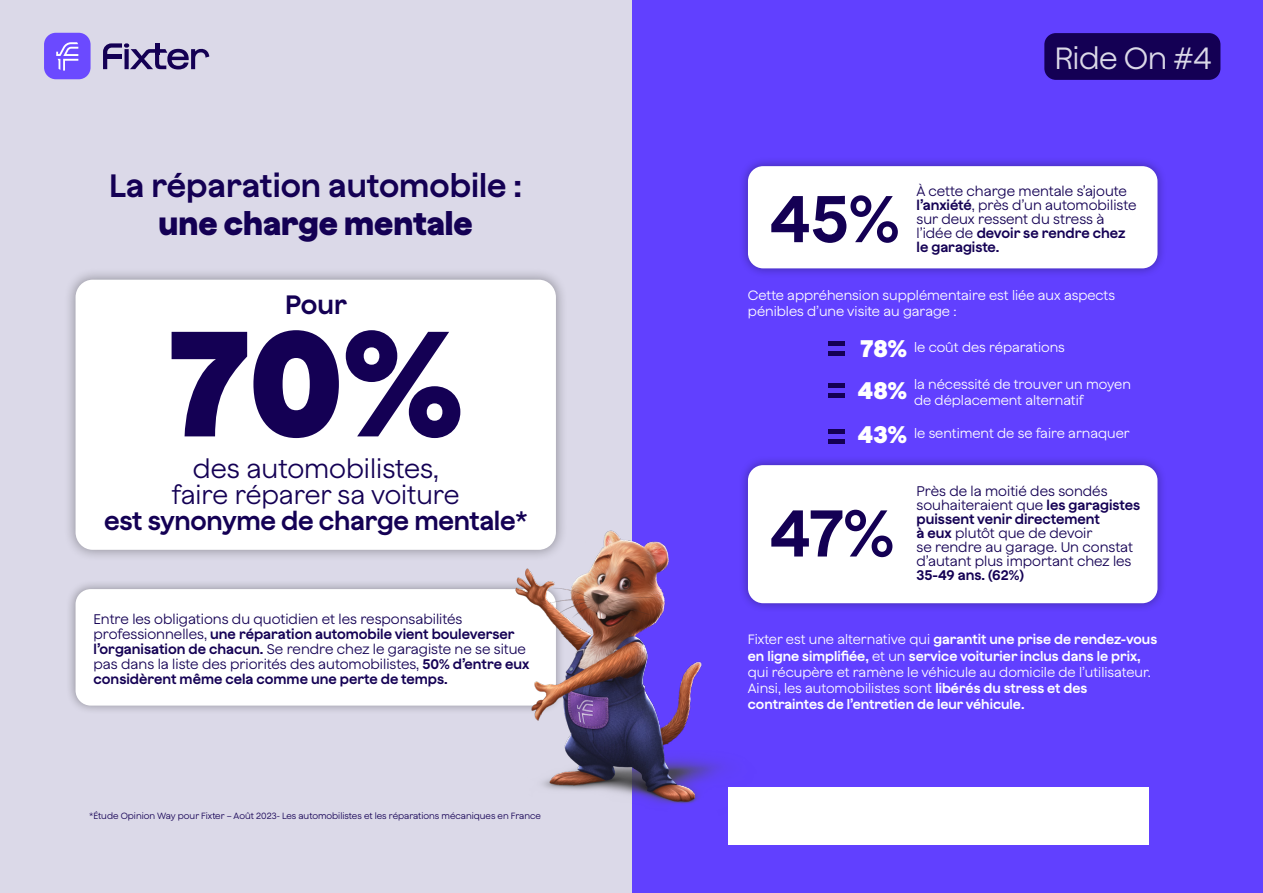
<style>
.page{position:relative;width:1263px;height:893px;background:#fff}
.page>*{position:absolute;margin:0;border:0;box-sizing:border-box;transform-origin:0 0}
.t1{font:800 149.4px "Jokker";color:#140054}
.t2{font:600 65.85px "Jokker";color:#140054}
.t3{font:600 32.25px/38.4px "Jokker";color:#140054;text-align:center}
.t4{font:30.6px "Jokker";letter-spacing:-.02em;color:#dbd9e8}
.t5{font:26.55px "Jokker";color:#140054}
.t6{font:600 26.55px "Jokker";color:#140054}
.t7{font:600 25.95px/26px "Jokker";letter-spacing:-.01em;color:#140054;text-align:center}
.t8{font:800 24px "Jokker";color:#fff}
.t9{font:13.95px/14px "Jokker";color:#140054}
.t10{font:600 13.5px/16.2px "Jokker";color:#fff}
.t11{font:13.5px/16.2px "Jokker";color:#fff}
.t12{font:9px "Jokker";color:#140054}
.s1{font-weight:800}
.s2{font-weight:400}
.s3{font-weight:600}
</style>
<div class="page">
<div style="left:631px;top:0;width:632px;height:893px;background:#6140ff"></div>
<div style="left:0;top:0;width:631px;height:893px;background:#dbd9e8"></div>
<div style="left:64px;top:268px;width:503px;height:293px;background:#000;opacity:.35"></div>
<div style="left:76px;top:280px;width:480px;height:270px;background:#fff;border-radius:17px"></div>
<div style="left:1044px;top:33px;width:176px;height:47px;background:#140054;border-radius:11px"></div>
<div style="left:66px;top:579px;width:500px;height:136px;background:#000;opacity:.35"></div>
<div style="left:76px;top:589px;width:480px;height:117px;background:#fff;border-radius:15px"></div>
<div style="left:44px;top:33px;width:47px;height:46px;background:#6b4aff;border-radius:12px"></div>
<svg style="left:56px;top:42px;width:22px;height:29px"></svg>
<svg style="left:103px;top:43px;width:106px;height:26px"></svg>
<hr style="left:828px;top:351px;width:16px;height:4px;background:#140054">
<hr style="left:828px;top:342px;width:16px;height:4px;background:#140054">
<div style="left:828px;top:393px;width:16px;height:5px;background:#140054"></div>
<hr style="left:828px;top:384px;width:16px;height:4px;background:#140054">
<hr style="left:828px;top:439px;width:16px;height:4px;background:#140054">
<hr style="left:828px;top:430px;width:16px;height:4px;background:#140054">
<div style="left:738px;top:156px;width:429px;height:122px;background:#000;opacity:.35"></div>
<div style="left:748px;top:166px;width:409px;height:102px;background:#fff;border-radius:15px"></div>
<div style="left:738px;top:455px;width:429px;height:158px;background:#000;opacity:.35"></div>
<div style="left:748px;top:465px;width:409px;height:138px;background:#fff;border-radius:15px"></div>
<img style="left:412px;top:494px;width:402px;height:345px">
<div style="left:729px;top:788px;width:420px;height:57px;background:#fff"></div>
<p class="t3" style="left:109px;top:164px;width:414px">La réparation automobile : <span class="s1">une charge mentale</span></p>
<p class="t6" style="left:285px;top:286px;width:63px">Pour</p>
<p class="t1" style="left:169px;top:277px;width:295px">70%</p>
<p class="t5" style="left:193px;top:450px;width:248px">des automobilistes,</p>
<p class="t7" style="left:104px;top:480px;width:425px"><span class="s2">faire réparer sa voiture<br></span>est synonyme de charge mentale*</p>
<p class="t9" style="left:94px;top:611px;width:437px;line-height:15px">Entre les obligations du quotidien et les responsabilités professionnelles, <span class="s3">une réparation automobile vient bouleverser l’organisation de chacun.</span> Se rendre chez le garagiste ne se situe pas dans la liste des priorités des automobilistes, <span class="s3">50% d’entre eux considèrent même cela comme une perte de temps.</span></p>
<p class="t12" style="left:89px;top:809px;width:453px">*Étude Opinion Way pour Fixter – Août 2023- Les automobilistes et les réparations mécaniques en France</p>
<p class="t4" style="left:1054px;top:37px;width:159px">Ride On #4</p>
<p class="t2" style="left:769px;top:173px;width:131px">45%</p>
<p class="t9" style="left:916px;top:183px;width:221px">À cette charge mentale s’ajoute <span class="s3">l’anxiété</span>, près d’un automobiliste sur deux ressent du stress à l’idée de <span class="s3">devoir se rendre chez le garagiste.</span></p>
<p class="t11" style="left:748px;top:286px;width:369px">Cette appréhension supplémentaire est liée aux aspects pénibles d’une visite au garage :</p>
<p class="t8" style="left:860px;top:331px;width:48px">78%</p>
<p class="t11" style="left:914px;top:338px;width:152px">le coût des réparations</p>
<p class="t8" style="left:858px;top:373px;width:51px">48%</p>
<p class="t8" style="left:858px;top:418px;width:51px">43%</p>
<p class="t11" style="left:914px;top:375px;width:218px">la nécessité de trouver un moyen de déplacement alternatif</p>
<p class="t11" style="left:914px;top:424px;width:217px">le sentiment de se faire arnaquer</p>
<p class="t2" style="left:769px;top:488px;width:126px">47%</p>
<p class="t9" style="left:916px;top:483px;width:225px">Près de la moitié des sondés souhaiteraient que <span class="s3">les garagistes puissent venir directement<br>à eux</span> plutôt que de devoir<br>se rendre au garage. Un constat d’autant plus important chez les<br><span class="s3">35-49 ans. (62%)</span></p>
<p class="t10" style="left:748px;top:631px;width:411px"><span class="s2">Fixter est une alternative qui</span> garantit une prise de rendez-vous en ligne simplifiée, <span class="s2">et un</span> service voiturier inclus dans le prix, <span class="s2">qui récupère et ramène le véhicule au domicile de l’utilisateur.<br>Ainsi, les automobilistes sont</span> libérés du stress et des contraintes de l’entretien de leur véhicule.</p>
</div>
